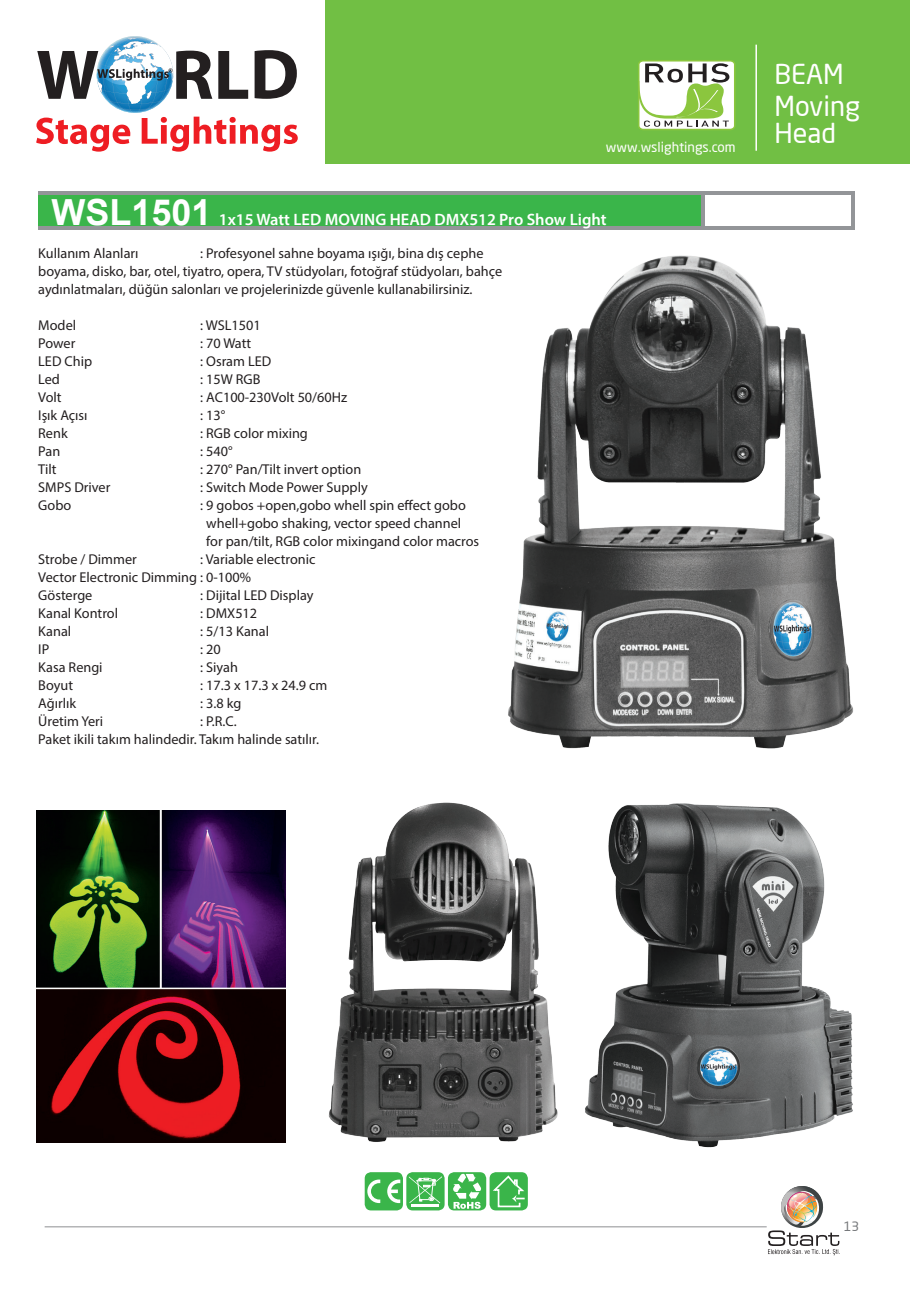
<style>
.page{position:relative;width:910px;height:1297px;background:#fff}
.page>*{position:absolute;margin:0;border:0;box-sizing:border-box;transform-origin:0 0}
.t1{font:27px/32.4px "Neo Sans Pro";color:#fff}
.t2{font:600 16.5px "Myriad Pro";color:#fff}
.t3{font:14.25px/18px "Myriad Pro";color:#231f20}
.t4{font:13.5px "Neo Sans Pro";color:#fff}
.t5{font:12.75px "Neo Sans Pro";color:#76787b}
.s1{font-family:"Arial";font-weight:700;font-size:36px}
</style>
<div class="page">
<hr style="left:45px;top:1226px;width:722px;height:1px;background:#939598">
<img style="left:768px;top:1186px;width:72px;height:69px">
<div style="left:325px;top:0;width:585px;height:163px;background:#71bf44"></div>
<hr style="left:755px;top:45px;width:2px;height:106px;background:#fff">
<svg style="left:638px;top:60px;width:98px;height:70px;background:#c6d5b1"></svg>
<svg style="left:36px;top:36px;width:262px;height:116px"></svg>
<div style="left:38px;top:191px;width:664px;height:39px;background:#3ab54a"></div>
<hr style="left:38px;top:227px;width:816px;height:3px;background:#939598">
<hr style="left:38px;top:191px;width:816px;height:3px;background:#939598">
<hr style="left:701px;top:191px;width:3px;height:39px;background:#939598">
<hr style="left:851px;top:191px;width:3px;height:39px;background:#939598">
<img style="left:328px;top:802px;width:230px;height:340px">
<img style="left:508px;top:255px;width:346px;height:494px">
<div style="left:365px;top:1172px;width:38px;height:38px;background:#3ab54a;border-radius:6px"></div>
<svg style="left:387px;top:1179px;width:13px;height:24px"></svg>
<svg style="left:367px;top:1179px;width:13px;height:24px"></svg>
<div style="left:406px;top:1172px;width:39px;height:38px;background:#3ab54a;border-radius:6px"></div>
<svg style="left:409px;top:1176px;width:33px;height:27px"></svg>
<hr style="left:411px;top:1204px;width:28px;height:2px;background:#fff">
<div style="left:448px;top:1172px;width:38px;height:38px;background:#3ab54a;border-radius:6px"></div>
<svg style="left:453px;top:1174px;width:28px;height:35px"></svg>
<div style="left:490px;top:1172px;width:38px;height:38px;background:#3ab54a;border-radius:6px"></div>
<svg style="left:493px;top:1174px;width:34px;height:34px"></svg>
<img style="left:36px;top:810px;width:250px;height:333px">
<img style="left:585px;top:803px;width:268px;height:345px">
<p class="t4" style="left:606px;top:139px;width:131px">www.wslightings.com</p>
<p class="t2" style="left:51px;top:209px;width:557px"><span class="s1">WSL1501</span> 1x15 Watt LED MOVING HEAD DMX512 Pro Show Light</p>
<p class="t3" style="left:38px;top:244px;width:102px">Kullanım Alanları</p>
<p class="t3" style="left:38px;top:244px;width:465px;text-indent:162px">: Profesyonel sahne boyama ışığı, bina dış cephe boyama, disko, bar, otel, tiyatro, opera, TV stüdyoları, fotoğraf stüdyoları, bahçe aydınlatmaları, düğün salonları ve projelerinizde güvenle kullanabilirsiniz.</p>
<p class="t3" style="left:38px;top:316px;width:39px">Model</p>
<p class="t3" style="left:200px;top:316px;width:62px">: WSL1501</p>
<p class="t3" style="left:38px;top:334px;width:39px">Power</p>
<p class="t3" style="left:200px;top:334px;width:52px">: 70 Watt</p>
<p class="t3" style="left:38px;top:352px;width:55px">LED Chip</p>
<p class="t3" style="left:200px;top:352px;width:73px">: Osram LED</p>
<p class="t3" style="left:38px;top:370px;width:23px">Led</p>
<p class="t3" style="left:200px;top:370px;width:62px">: 15W RGB</p>
<p class="t3" style="left:38px;top:388px;width:25px">Volt</p>
<p class="t3" style="left:200px;top:388px;width:149px">: AC100-230Volt 50/60Hz</p>
<p class="t3" style="left:38px;top:406px;width:51px">Işık Açısı</p>
<p class="t3" style="left:200px;top:406px;width:27px">: 13°</p>
<p class="t3" style="left:38px;top:424px;width:31px">Renk</p>
<p class="t3" style="left:200px;top:424px;width:109px">: RGB color mixing</p>
<p class="t3" style="left:38px;top:442px;width:23px">Pan</p>
<p class="t3" style="left:200px;top:442px;width:34px">: 540°</p>
<p class="t3" style="left:38px;top:460px;width:20px">Tilt</p>
<p class="t3" style="left:200px;top:460px;width:163px">: 270° Pan/Tilt invert option</p>
<p class="t3" style="left:38px;top:478px;width:74px">SMPS Driver</p>
<p class="t3" style="left:200px;top:478px;width:169px">: Switch Mode Power Supply</p>
<p class="t3" style="left:38px;top:496px;width:35px">Gobo</p>
<p class="t3" style="left:206px;top:496px;width:274px;text-indent:-6px">: 9 gobos +open,gobo whell spin effect gobo whell+gobo shaking, vector speed channel for pan/tilt, RGB color mixingand color macros</p>
<p class="t3" style="left:38px;top:550px;width:100px">Strobe / Dimmer</p>
<p class="t3" style="left:38px;top:550px;width:279px;text-indent:162px">: Variable electronic<br>Vector Electronic Dimming : 0-100%<br>Gösterge</p>
<p class="t3" style="left:200px;top:586px;width:115px">: Dijital LED Display</p>
<p class="t3" style="left:38px;top:604px;width:81px">Kanal Kontrol</p>
<p class="t3" style="left:200px;top:604px;width:58px">: DMX512</p>
<p class="t3" style="left:38px;top:622px;width:34px">Kanal</p>
<p class="t3" style="left:200px;top:622px;width:70px">: 5/13 Kanal</p>
<p class="t3" style="left:38px;top:640px;width:12px">IP</p>
<p class="t3" style="left:200px;top:640px;width:22px">: 20</p>
<p class="t3" style="left:38px;top:658px;width:66px">Kasa Rengi</p>
<p class="t3" style="left:200px;top:658px;width:39px">: Siyah</p>
<p class="t3" style="left:38px;top:676px;width:36px">Boyut</p>
<p class="t3" style="left:200px;top:676px;width:129px">: 17.3 x 17.3 x 24.9 cm</p>
<p class="t3" style="left:38px;top:694px;width:39px">Ağırlık</p>
<p class="t3" style="left:200px;top:694px;width:43px">: 3.8 kg</p>
<p class="t3" style="left:38px;top:712px;width:66px">Üretim Yeri</p>
<p class="t3" style="left:38px;top:712px;width:282px;text-indent:162px">: P.R.C.<br>Paket ikili takım halindedir. Takım halinde satılır.</p>
<h1 class="t1" style="left:774px;top:57px;width:87px">BEAM<br>Moving</h1>
<h1 class="t1" style="left:774px;top:117px;width:63px">Head</h1>
<p class="t5" style="left:844px;top:1218px;width:17px">13</p>
</div>
